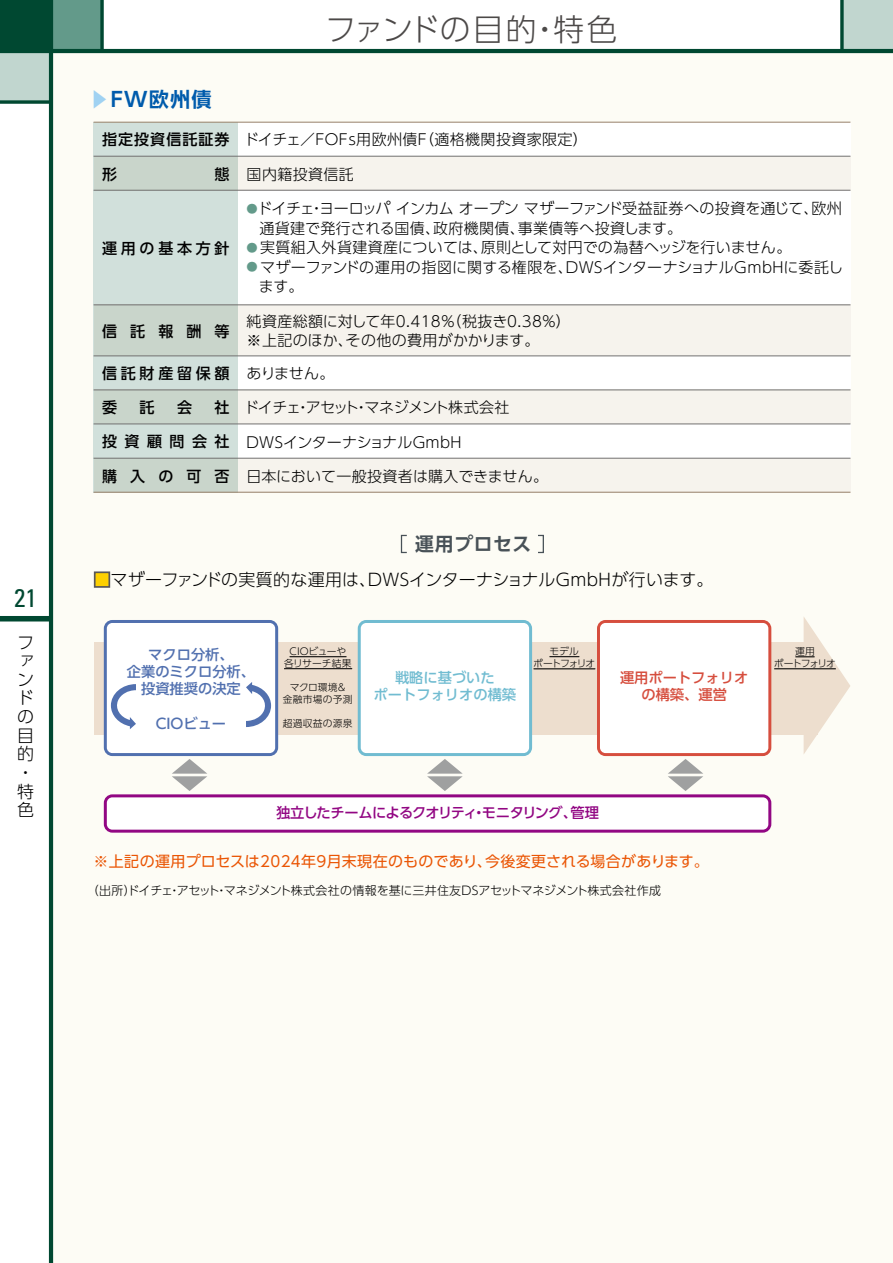
<style>
.page{position:relative;width:893px;height:1263px;background:#fff}
.page>*{position:absolute;margin:0;border:0;box-sizing:border-box;transform-origin:0 0}
.t1{font:300 30.75px "UD Shin Go Pro";letter-spacing:.005em;color:#4c4948}
.t2{font:condensed 25.5px "Univers LT Std";color:#004831}
.t3{font:700 20.25px "UD Shin Go Pro De";letter-spacing:.06em;color:#005bac}
.t4{font:700 18.75px "UD Shin Go Pro De";letter-spacing:.035em;color:#485157}
.t5{font:300 16.95px/18.6px "UD Shin Go Pro";letter-spacing:.005em;color:#000}
.t6{font:300 15px/19.5px "UD Shin Go Pro";letter-spacing:.005em;color:#000}
.t7{font:300 15px/19.5px "UD Shin Go Pro";letter-spacing:.025em;color:#000}
.t8{font:15px "UD Shin Go Pro";letter-spacing:.02em;color:#ea5504}
.t9{font:500 15px "UD Shin Go Pro";letter-spacing:.25em;color:#000}
.t10{font:300 15px "UD Shin Go Pro";letter-spacing:-.03em;color:#000}
.t11{font:300 15px "UD Shin Go Pro";letter-spacing:-.04em;color:#000}
.t12{font:500 14.25px/17.2px "UD Shin Go Pro";color:#5170af;text-align:center}
.t13{font:500 14.25px "UD Shin Go Pro";letter-spacing:-.06em;color:#920783}
.t14{font:500 14.25px/17.1px "UD Shin Go Pro";color:#71bcd1;text-align:center}
.t15{font:500 14.25px/17.1px "UD Shin Go Pro";color:#d64e3e;text-align:center}
.t16{font:300 12px "UD Shin Go Pro";letter-spacing:-.01em;color:#000}
.t17{font:300 9.75px/12px "UD Shin Go Pro";letter-spacing:.025em;color:#000;text-align:center}
.t18{font:300 9.75px/12px "UD Shin Go Pro";letter-spacing:.005em;color:#000;text-align:center}
.t19{font:300 9.75px/12px "UD Shin Go Pro";letter-spacing:-.1em;color:#000;text-align:center}
.t20{font:300 9.75px/12px "UD Shin Go Pro";letter-spacing:-.105em;color:#000;text-align:center}
.s1{color:#a0d2f2}
.s2{font-weight:500}
.s3{font-size:11.25px;color:#639a8a}
.s4{font-weight:300}
.s5{color:#fdd000}
</style>
<div class="page">
<div style="left:51px;top:51px;width:842px;height:1212px;background:#fdfcf5"></div>
<div style="left:842px;top:0;width:51px;height:51px;background:#c1d6cf"></div>
<div style="left:0;top:0;width:51px;height:51px;background:#004831"></div>
<div style="left:0;top:51px;width:51px;height:51px;background:#c1d6cf"></div>
<div style="left:51px;top:0;width:51px;height:51px;background:#639a8a"></div>
<div style="left:0;top:616px;width:51px;height:5px;background:#004831"></div>
<hr style="left:49px;top:0;width:4px;height:1263px;background:#004831">
<hr style="left:0;top:49px;width:893px;height:4px;background:#004831">
<svg style="left:0;top:100px;width:49px;height:4px"></svg>
<svg style="left:100px;top:0;width:4px;height:49px"></svg>
<svg style="left:840px;top:0;width:4px;height:49px"></svg>
<div style="left:94px;top:122px;width:144px;height:370px;background:#d1e0db"></div>
<div style="left:238px;top:122px;width:612px;height:370px;background:#fff"></div>
<svg style="left:94px;top:157px;width:756px;height:33px;fill:#f6f3ed"></svg>
<svg style="left:94px;top:306px;width:756px;height:50px;fill:#f6f3ed"></svg>
<svg style="left:94px;top:391px;width:756px;height:33px;fill:#f6f3ed"></svg>
<svg style="left:94px;top:459px;width:756px;height:33px;fill:#f6f3ed"></svg>
<hr style="left:94px;top:190px;width:756px;height:1px;background:#727171">
<hr style="left:94px;top:156px;width:756px;height:1px;background:#727171">
<hr style="left:94px;top:305px;width:756px;height:1px;background:#727171">
<hr style="left:94px;top:424px;width:756px;height:1px;background:#727171">
<hr style="left:94px;top:458px;width:756px;height:1px;background:#727171">
<hr style="left:94px;top:390px;width:756px;height:1px;background:#727171">
<hr style="left:94px;top:356px;width:756px;height:1px;background:#727171">
<hr style="left:94px;top:122px;width:756px;height:1px;background:#9d8771">
<hr style="left:94px;top:492px;width:756px;height:1px;background:#9d8771">
<div style="left:401px;top:535px;width:6px;height:18px;border:1px solid #485157"></div>
<div style="left:537px;top:535px;width:7px;height:18px;border:1px solid #485157"></div>
<div style="left:94px;top:571px;width:16px;height:17px;border:2px solid #595757"></div>
<div style="left:94px;top:642px;width:723px;height:92px;background:#eddece"></div>
<svg style="left:104px;top:620px;width:667px;height:213px"></svg>
<hr style="left:290px;top:656px;width:56px;height:1px;background:#000">
<hr style="left:284px;top:668px;width:68px;height:1px;background:#000">
<hr style="left:534px;top:669px;width:61px;height:1px;background:#000">
<hr style="left:549px;top:656px;width:30px;height:1px;background:#000">
<hr style="left:774px;top:668px;width:62px;height:1px;background:#000">
<svg style="left:795px;top:617px;width:55px;height:137px"></svg>
<h2 class="t2" style="left:14px;top:582px;width:24px">21</h2>
<p class="t5" style="left:17px;top:632px;width:18px">ファンドの目的・特色</p>
<h3 class="t3" style="left:89px;top:83px;width:124px"><span class="s1">▶</span>FW欧州債</h3>
<h1 class="t1" style="left:325px;top:4px;width:294px">ファンドの目的・特色</h1>
<p class="t7" style="left:102px;top:129px;width:487px"><span class="s2">指定投資信託証券</span> ドイチェ／FOFｓ用欧州債F（適格機関投資家限定）</p>
<p class="t9" style="left:102px;top:162px;width:16px">形</p>
<p class="t7" style="left:215px;top:164px;width:141px"><span class="s2">態</span> 国内籍投資信託</p>
<p class="t9" style="left:102px;top:236px;width:129px">運用の基本方針</p>
<p class="t6" style="left:259px;top:198px;width:584px;text-indent:-13px"><span class="s3">●</span>ドイチェ・ヨーロッパ インカム オープン マザーファンド受益証券への投資を通じて、欧州通貨建で発行される国債、政府機関債、事業債等へ投資します。</p>
<p class="t6" style="left:247px;top:237px;width:546px"><span class="s3">●</span> 実質組入外貨建資産については、原則として対円での為替ヘッジを行いません。</p>
<p class="t6" style="left:259px;top:257px;width:586px;text-indent:-12px"><span class="s3">●</span> マザーファンドの運用の指図に関する権限を、ＤＷＳインターナショナルGmbHに委託します。</p>
<p class="t9" style="left:102px;top:319px;width:129px">信託報酬等</p>
<p class="t7" style="left:247px;top:311px;width:326px">純資産総額に対して年0.418％（税抜き0.38％）※上記のほか、その他の費用がかかります。</p>
<p class="t9" style="left:102px;top:361px;width:234px">信託財産留保額 <span class="s4">ありません。</span></p>
<p class="t9" style="left:102px;top:395px;width:16px">委</p>
<p class="t9" style="left:140px;top:395px;width:16px">託</p>
<p class="t9" style="left:177px;top:395px;width:16px">会</p>
<p class="t11" style="left:215px;top:396px;width:296px"><span class="s2">社</span> ドイチェ・アセット・マネジメント株式会社</p>
<p class="t10" style="left:102px;top:430px;width:361px"><span class="s2">投資顧問会社</span> ＤＷＳインターナショナルGmbH</p>
<p class="t6" style="left:102px;top:466px;width:448px"><span class="s2">購 入 の 可 否</span> 日本において一般投資者は購入できません。</p>
<p class="t4" style="left:415px;top:529px;width:117px">運用プロセス</p>
<p class="t5" style="left:94px;top:570px;width:621px"><span class="s5">■</span>マザーファンドの実質的な運用は、ＤＷＳインターナショナルGmbHが行います。</p>
<p class="t12" style="left:127px;top:645px;width:130px">マクロ分析、<br>企業のミクロ分析、投資推奨の決定</p>
<p class="t12" style="left:156px;top:714px;width:72px">CIOビュー</p>
<p class="t18" style="left:284px;top:645px;width:69px">CIOビューや各リサーチ結果</p>
<p class="t17" style="left:283px;top:681px;width:71px">マクロ環境＆<br>金融市場の予測</p>
<p class="t17" style="left:283px;top:717px;width:71px">超過収益の源泉</p>
<p class="t14" style="left:374px;top:669px;width:144px">戦略に基づいた<br>ポートフォリオの構築</p>
<p class="t19" style="left:533px;top:645px;width:64px">モデル<br>ポートフォリオ</p>
<p class="t20" style="left:774px;top:645px;width:64px">運用<br>ポートフォリオ</p>
<p class="t15" style="left:620px;top:669px;width:130px">運用ポートフォリオの構築、運営</p>
<p class="t13" style="left:276px;top:801px;width:325px">独立したチームによるクオリティ・モニタリング、管理</p>
<p class="t8" style="left:94px;top:849px;width:617px">※上記の運用プロセスは2024年9月末現在のものであり、今後変更される場合があります。</p>
<p class="t16" style="left:87px;top:881px;width:576px">（出所）ドイチェ・アセット・マネジメント株式会社の情報を基に三井住友DSアセットマネジメント株式会社作成</p>
</div>
